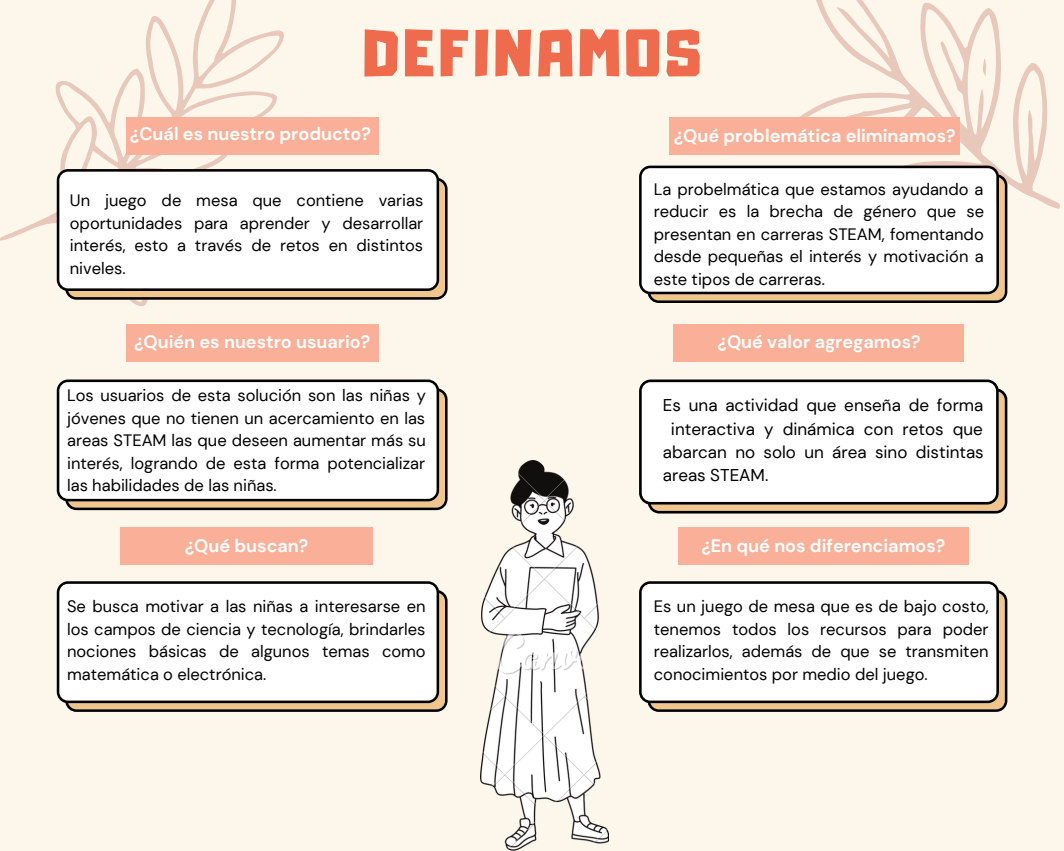
<style>
.page{position:relative;width:1064px;height:851px;background:#fff}
.page>*{position:absolute;margin:0;border:0;box-sizing:border-box;transform-origin:0 0}
.t1{font:58.95px "Adumu";letter-spacing:.08em;color:#ee6c4d}
.t2{font:700 18px "DM Sans";color:#fff}
.t3{font:17.1px "DM Sans";color:#000}
.t4{font:16.5px/22.5px "DM Sans";color:#000;text-align:justify}
</style>
<div class="page">
<div style="left:0;top:0;width:1063px;height:850px;background:#fdf7eb"></div>
<svg style="left:0;top:0;width:284px;height:306px"></svg>
<div style="left:126px;top:117px;width:252px;height:38px;background:#f9af98"></div>
<div style="left:126px;top:324px;width:252px;height:37px;background:#f9af98"></div>
<div style="left:120px;top:527px;width:252px;height:37px;background:#f9af98"></div>
<svg style="left:719px;top:0;width:341px;height:294px"></svg>
<svg style="left:893px;top:163px;width:46px;height:3px"></svg>
<svg style="left:977px;top:58px;width:15px;height:19px"></svg>
<div style="left:669px;top:117px;width:290px;height:38px;background:#f9af98"></div>
<div style="left:673px;top:324px;width:290px;height:37px;background:#f9af98"></div>
<div style="left:678px;top:527px;width:290px;height:37px;background:#f9af98"></div>
<svg style="left:57px;top:169px;width:390px;height:131px;fill:#fff"></svg>
<svg style="left:57px;top:379px;width:390px;height:131px;fill:#fff"></svg>
<svg style="left:57px;top:581px;width:390px;height:130px;fill:#fff"></svg>
<svg style="left:639px;top:166px;width:368px;height:137px;fill:#fff"></svg>
<svg style="left:639px;top:379px;width:368px;height:134px;fill:#fff"></svg>
<svg style="left:639px;top:581px;width:368px;height:130px;fill:#fff"></svg>
<img style="left:480px;top:460px;width:128px;height:390px">
<p class="t1" style="left:363px;top:29px;width:339px">DEFINAMOS</p>
<p class="t2" style="left:130px;top:122px;width:242px">¿Cuál es nuestro producto?</p>
<p class="t4" style="left:70px;top:189px;width:355px">Un juego de mesa que contiene varias oportunidades para aprender y desarrollar interés, esto a través de retos en distintos niveles.</p>
<p class="t2" style="left:134px;top:330px;width:238px">¿Quién es nuestro usuario?</p>
<p class="t2" style="left:673px;top:124px;width:283px">¿Qué problemática eliminamos?</p>
<p class="t4" style="left:653px;top:178px;width:332px">La probelmática que estamos ayudando a reducir es la brecha de género que se presentan en carreras STEAM, fomentando desde pequeñas el interés y motivación a este tipos de carreras.</p>
<p class="t2" style="left:717px;top:330px;width:204px">¿Qué valor agregamos?</p>
<p class="t4" style="left:67px;top:384px;width:360px">Los usuarios de esta solución son las niñas y jóvenes que no tienen un acercamiento en las areas STEAM las que deseen aumentar más su interés, logrando de esta forma potencializar las habilidades de las niñas.</p>
<p class="t3" style="left:662px;top:394px;width:322px">Es una actividad que enseña de forma</p>
<p class="t3" style="left:670px;top:417px;width:313px">interactiva y dinámica con retos que</p>
<p class="t3" style="left:662px;top:441px;width:322px">abarcan no solo un área sino distintas</p>
<p class="t3" style="left:662px;top:464px;width:107px">areas STEAM.</p>
<p class="t2" style="left:185px;top:534px;width:125px">¿Qué buscan?</p>
<p class="t4" style="left:67px;top:595px;width:360px">Se busca motivar a las niñas a interesarse en los campos de ciencia y tecnología, brindarles nociones básicas de algunos temas como matemática o electrónica.</p>
<p class="t2" style="left:701px;top:534px;width:245px">¿En qué nos diferenciamos?</p>
<p class="t4" style="left:653px;top:595px;width:336px">Es un juego de mesa que es de bajo costo, tenemos todos los recursos para poder realizarlos, además de que se transmiten conocimientos por medio del juego.</p>
</div>
